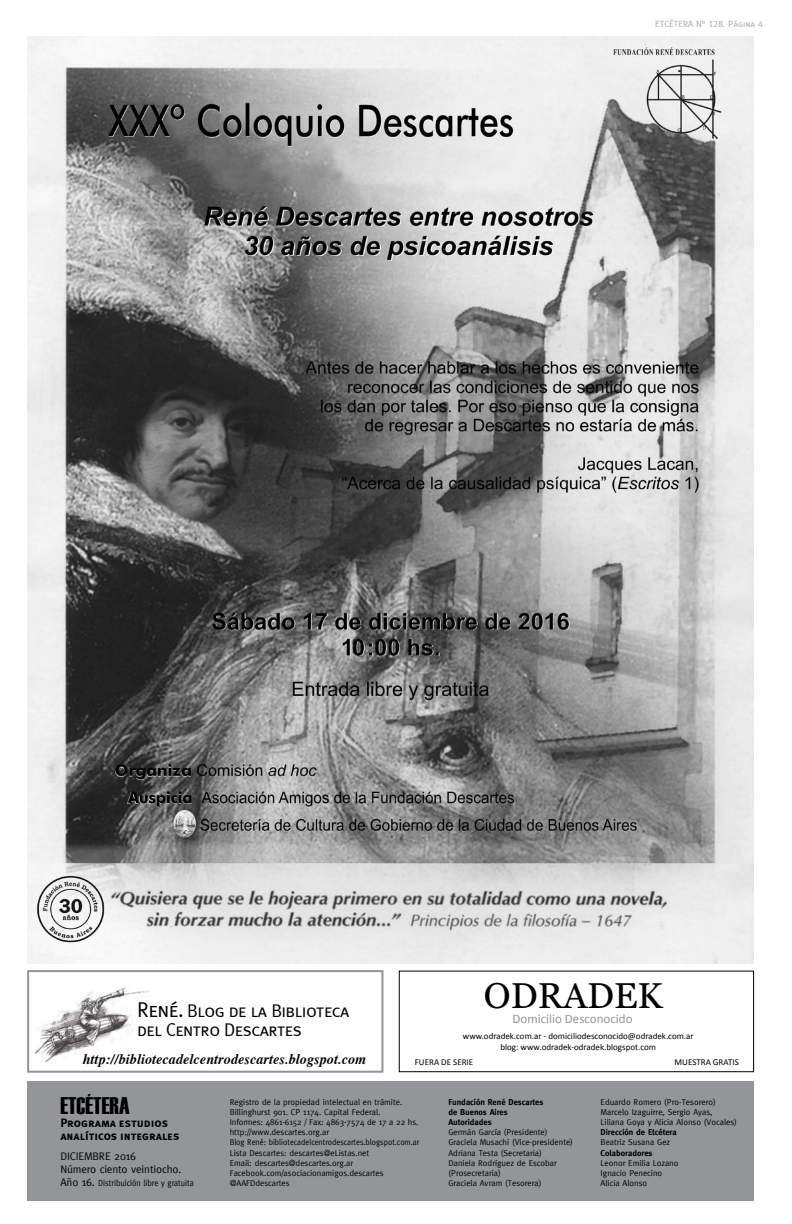
<style>
.page{position:relative;width:792px;height:1224px;background:#fff}
.page>*{position:absolute;margin:0;border:0;box-sizing:border-box;transform-origin:0 0}
.t1{font:36px "Georgia";color:#000}
.t2{font:24px "Haettenschweiler";color:#000}
.t3{font:18.4px/19px "Meta Caps";letter-spacing:-.03em;color:#000}
.t4{font:italic 700 14.3px "Times";letter-spacing:.01em;color:#000}
.t5{font:13px "Calibri";color:#939598}
.t6{font:12px/13px "Meta Plus Bold Caps";color:#000}
.t7{font:11px/13px "Meta";letter-spacing:-.01em;color:#000}
.t8{font:9px/10.8px "Calibri";color:#000;text-align:center}
.t9{font:9px "Meta";color:#000;scale:.89 1}
.t10{font:9px "Meta Caps";color:#a8a8ac}
.t11{font:8.5px/10.2px "Meta";color:#000}
.t12{font:700 8.5px/10.2px "Meta";color:#000}
.s1{font-size:21.4px}
.s2{font-size:11px}
</style>
<div class="page">
<img style="left:35px;top:987px;width:115px;height:75px">
<div style="left:28px;top:1081px;width:726px;height:120px;background:#939598"></div>
<div style="left:399px;top:971px;width:355px;height:101px;border:1px solid #000"></div>
<img style="left:28px;top:37px;width:726px;height:927px">
<div style="left:27px;top:970px;width:356px;height:103px;border:2px solid #939598"></div>
<p class="t10" style="left:655px;top:18px;width:109px">ETCÉTERA N° 128. Página 4</p>
<h3 class="t3" style="left:137px;top:1001px;width:214px"><span class="s1">René.</span> Blog de la Biblioteca del Centro Descartes</h3>
<h3 class="t4" style="left:83px;top:1051px;width:285px">http://bibliotecadelcentrodescartes.blogspot.com</h3>
<h1 class="t1" style="left:484px;top:974px;width:180px">ODRADEK</h1>
<h3 class="t5" style="left:513px;top:1010px;width:122px">Domicilio Desconocido</h3>
<p class="t8" style="left:463px;top:1031px;width:232px">www.odradek.com.ar - domiciliodesconocido@odradek.com.ar blog: www.odradek-odradek.blogspot.com</p>
<p class="t8" style="left:415px;top:1056px;width:60px">FUERA DE SERIE</p>
<p class="t8" style="left:675px;top:1056px;width:66px">MUESTRA GRATIS</p>
<h2 class="t2" style="left:60px;top:1089px;width:71px">ETCÉTERA</h2>
<h3 class="t6" style="left:60px;top:1116px;width:121px">Programa estudios analíticos integrales</h3>
<p class="t7" style="left:60px;top:1150px;width:122px">DICIEMBRE 2016<br>Número ciento veintiocho.</p>
<p class="t9" style="left:60px;top:1178px;width:151px"><span class="s2">Año 16.</span> Distribuición libre y gratuita</p>
<p class="t11" style="left:230px;top:1096px;width:191px">Registro de la propiedad intelectual en trámite.<br>Billinghurst 901. CP 1174. Capital Federal.<br>Informes: 4861-6152 / Fax: 4863-7574 de 17 a 22 hs. http://www.descartes.org.ar<br>Blog René: bibliotecadelcentrodescartes.blogspot.com.ar Lista Descartes: descartes@eListas.net<br>Email: descartes@descartes.org.ar Facebook.com/asociacionamigos.descartes @AAFDdescartes</p>
<p class="t12" style="left:448px;top:1097px;width:96px">Fundación René Descartes de Buenos Aires<br>Autoridades</p>
<p class="t11" style="left:448px;top:1127px;width:126px">Germán García (Presidente)<br>Graciela Musachi (Vice-presidente)<br>Adriana Testa (Secretaria)<br>Daniela Rodríguez de Escobar (Prosecretaria)<br>Graciela Avram (Tesorera)</p>
<p class="t11" style="left:601px;top:1096px;width:138px">Eduardo Romero (Pro-Tesorero)<br>Marcelo Izaguirre, Sergio Ayas,<br>Liliana Goya y Alicia Alonso (Vocales)</p>
<p class="t12" style="left:601px;top:1127px;width:78px">Dirección de Etcétera</p>
<p class="t11" style="left:601px;top:1137px;width:71px">Beatriz Susana Gez</p>
<p class="t12" style="left:601px;top:1148px;width:53px">Colaboradores</p>
<p class="t11" style="left:601px;top:1158px;width:79px">Leonor Emilia Lozano<br>Ignacio Penecino<br>Alicia Alonso</p>
</div>
